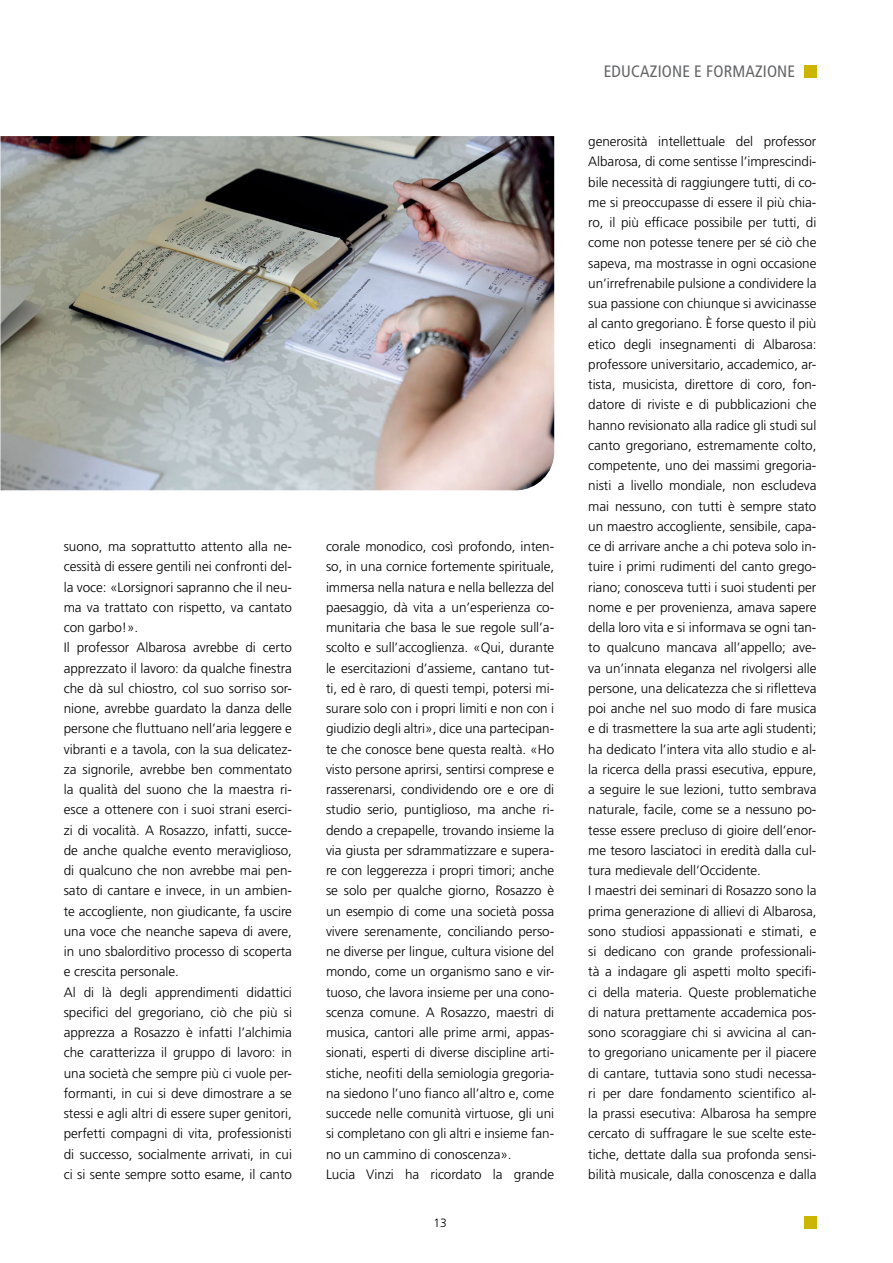
<style>
.page{position:relative;width:893px;height:1263px;background:#fff}
.page>*{position:absolute;margin:0;border:0;box-sizing:border-box;transform-origin:0 0}
.t1{font:condensed 16.5px "Frutiger LT Std";letter-spacing:.01em;color:#636466}
.t2{font:300 13.5px/20.2px "Frutiger LT Std";letter-spacing:-.005em;color:#000}
.t3{font:300 12px "Frutiger LT Std";color:#000}
</style>
<div class="page">
<div style="left:804px;top:65px;width:12px;height:13px;background:#cbb500"></div>
<div style="left:804px;top:1216px;width:12px;height:13px;background:#cbb500"></div>
<img style="left:0;top:136px;width:554px;height:354px">
<p class="t2" style="left:64px;top:536px;width:230px">suono, ma soprattutto attento alla ne&shy;cessità di essere gentili nei confronti del&shy;la voce: «Lorsignori sapranno che il neu&shy;ma va trattato con rispetto, va cantato con garbo!».<br>Il professor Albarosa avrebbe di certo apprezzato il lavoro: da qualche finestra che dà sul chiostro, col suo sorriso sor&shy;nione, avrebbe guardato la danza delle persone che fluttuano nell’aria leggere e vibranti e a tavola, con la sua delicatez&shy;za signorile, avrebbe ben commentato la qualità del suono che la maestra ri&shy;esce a ottenere con i suoi strani eserci&shy;zi di vocalità. A Rosazzo, infatti, succe&shy;de anche qualche evento meraviglioso, di qualcuno che non avrebbe mai pen&shy;sato di cantare e invece, in un ambien&shy;te accogliente, non giudicante, fa uscire una voce che neanche sapeva di avere, in uno sbalorditivo processo di scoperta e crescita personale.<br>Al di là degli apprendimenti didattici specifici del gregoriano, ciò che più si apprezza a Rosazzo è infatti l’alchimia che caratterizza il gruppo di lavoro: in una società che sempre più ci vuole per&shy;formanti, in cui si deve dimostrare a se stessi e agli altri di essere super genitori, perfetti compagni di vita, professionisti di successo, socialmente arrivati, in cui ci si sente sempre sotto esame, il canto</p>
<p class="t2" style="left:326px;top:536px;width:230px">corale monodico, così profondo, inten&shy;so, in una cornice fortemente spirituale, immersa nella natura e nella bellezza del paesaggio, dà vita a un’esperienza co&shy;munitaria che basa le sue regole sull’a&shy;scolto e sull’accoglienza. «Qui, durante le esercitazioni d’assieme, cantano tut&shy;ti, ed è raro, di questi tempi, potersi mi&shy;surare solo con i propri limiti e non con i giudizio degli altri», dice una partecipan&shy;te che conosce bene questa realtà. «Ho visto persone aprirsi, sentirsi comprese e rasserenarsi, condividendo ore e ore di studio serio, puntiglioso, ma anche ri&shy;dendo a crepapelle, trovando insieme la via giusta per sdrammatizzare e supera&shy;re con leggerezza i propri timori; anche se solo per qualche giorno, Rosazzo è un esempio di come una società possa vivere serenamente, conciliando perso&shy;ne diverse per lingue, cultura visione del mondo, come un organismo sano e vir&shy;tuoso, che lavora insieme per una cono&shy;scenza comune. A Rosazzo, maestri di musica, cantori alle prime armi, appas&shy;sionati, esperti di diverse discipline arti&shy;stiche, neofiti della semiologia gregoria&shy;na siedono l’uno fianco all’altro e, come succede nelle comunità virtuose, gli uni si completano con gli altri e insieme fan&shy;no un cammino di conoscenza».<br>Lucia Vinzi ha ricordato la grande</p>
<p class="t3" style="left:433px;top:1216px;width:15px">13</p>
<p class="t1" style="left:604px;top:62px;width:193px">EDUCAZIONE E FORMAZIONE</p>
<p class="t2" style="left:588px;top:131px;width:230px">generosità intellettuale del professor Albarosa, di come sentisse l’imprescindi&shy;bile necessità di raggiungere tutti, di co&shy;me si preoccupasse di essere il più chia&shy;ro, il più efficace possibile per tutti, di come non potesse tenere per sé ciò che sapeva, ma mostrasse in ogni occasione un’irrefrenabile pulsione a condividere la sua passione con chiunque si avvicinasse al canto gregoriano. È forse questo il più etico degli insegnamenti di Albarosa: professore universitario, accademico, ar&shy;tista, musicista, direttore di coro, fon&shy;datore di riviste e di pubblicazioni che hanno revisionato alla radice gli studi sul canto gregoriano, estremamente colto, competente, uno dei massimi gregoria&shy;nisti a livello mondiale, non escludeva mai nessuno, con tutti è sempre stato un maestro accogliente, sensibile, capa&shy;ce di arrivare anche a chi poteva solo in&shy;tuire i primi rudimenti del canto grego&shy;riano; conosceva tutti i suoi studenti per nome e per provenienza, amava sapere della loro vita e si informava se ogni tan&shy;to qualcuno mancava all’appello; ave&shy;va un’innata eleganza nel rivolgersi alle persone, una delicatezza che si rifletteva poi anche nel suo modo di fare musica e di trasmettere la sua arte agli studenti; ha dedicato l’intera vita allo studio e al&shy;la ricerca della prassi esecutiva, eppure, a seguire le sue lezioni, tutto sembrava naturale, facile, come se a nessuno po&shy;tesse essere precluso di gioire dell’enor&shy;me tesoro lasciatoci in eredità dalla cul&shy;tura medievale dell’Occidente.<br>I maestri dei seminari di Rosazzo sono la prima generazione di allievi di Albarosa, sono studiosi appassionati e stimati, e si dedicano con grande professionali&shy;tà a indagare gli aspetti molto specifi&shy;ci della materia. Queste problematiche di natura prettamente accademica pos&shy;sono scoraggiare chi si avvicina al can&shy;to gregoriano unicamente per il piacere di cantare, tuttavia sono studi necessa&shy;ri per dare fondamento scientifico al&shy;la prassi esecutiva: Albarosa ha sempre cercato di suffragare le sue scelte este&shy;tiche, dettate dalla sua profonda sensi&shy;bilità musicale, dalla conoscenza e dalla</p>
</div>
